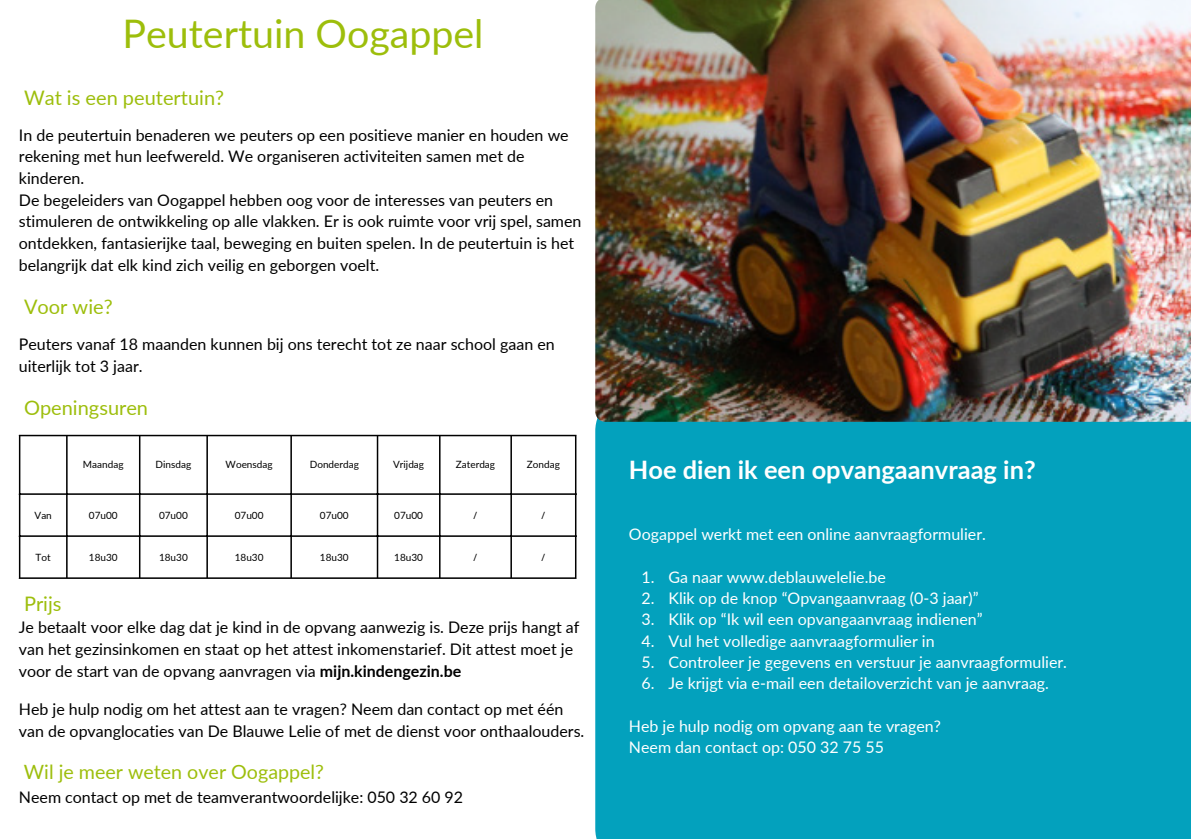
<style>
.page{position:relative;width:1191px;height:839px;background:#fff}
.page>*{position:absolute;margin:0;border:0;box-sizing:border-box;transform-origin:0 0}
.t1{font:39.4px "Lato";color:#9dbe0b}
.t2{font:700 25.4px "Lato";color:#fff}
.t3{font:20px "Lato";color:#9dbe0c}
.t4{font:20px "Lato";color:#9dbe0b}
.t5{font:19.6px "Lato";color:#9dbe0c}
.t6{font:16px/21.6px "Lato";color:#000}
.t7{font:16px "Lato";color:#fff}
.t8{font:10px "Lato";color:#000}
.t9{font:10px "Open Sans";color:#000}
.s1{font-weight:700}
</style>
<div class="page">
<div style="left:595px;top:422px;width:596px;height:416px;background:#03a1bd"></div>
<img style="left:595px;top:0;width:596px;height:422px">
<hr style="left:19px;top:436px;width:1px;height:141px;background:#000">
<hr style="left:66px;top:436px;width:2px;height:141px;background:#000">
<hr style="left:139px;top:436px;width:1px;height:141px;background:#000">
<hr style="left:206px;top:436px;width:2px;height:141px;background:#000">
<hr style="left:290px;top:436px;width:2px;height:141px;background:#000">
<hr style="left:377px;top:436px;width:1px;height:141px;background:#000">
<hr style="left:439px;top:436px;width:2px;height:141px;background:#000">
<hr style="left:510px;top:436px;width:2px;height:141px;background:#000">
<hr style="left:575px;top:436px;width:1px;height:141px;background:#000">
<hr style="left:19px;top:435px;width:557px;height:1px;background:#000">
<hr style="left:19px;top:493px;width:557px;height:2px;background:#000">
<hr style="left:19px;top:535px;width:557px;height:2px;background:#000">
<hr style="left:19px;top:577px;width:557px;height:2px;background:#000">
<h3 class="t1" style="left:122px;top:9px;width:363px">Peutertuin Oogappel</h3>
<p class="t3" style="left:24px;top:85px;width:202px">Wat is een peutertuin?</p>
<p class="t6" style="left:19px;top:123px;width:551px">In de peutertuin benaderen we peuters op een positieve manier en houden we</p>
<p class="t6" style="left:19px;top:145px;width:507px">rekening met hun leefwereld. We organiseren activiteiten samen met de kinderen.</p>
<p class="t6" style="left:19px;top:188px;width:536px">De begeleiders van Oogappel hebben oog voor de interesses van peuters en</p>
<p class="t6" style="left:19px;top:210px;width:564px">stimuleren de ontwikkeling op alle vlakken. Er is ook ruimte voor vrij spel, samen</p>
<p class="t6" style="left:19px;top:232px;width:557px">ontdekken, fantasierijke taal, beweging en buiten spelen. In de peutertuin is het</p>
<h3 class="t6" style="left:19px;top:253px;width:362px">belangrijk dat elk kind zich veilig en geborgen voelt.</h3>
<p class="t4" style="left:24px;top:294px;width:90px">Voor wie?</p>
<h3 class="t6" style="left:19px;top:333px;width:537px">Peuters vanaf 18 maanden kunnen bij ons terecht tot ze naar school gaan en uiterlijk tot 3 jaar.</h3>
<p class="t3" style="left:24px;top:395px;width:126px">Openingsuren</p>
<p class="t8" style="left:83px;top:458px;width:42px">Maandag</p>
<p class="t8" style="left:156px;top:458px;width:37px">Dinsdag</p>
<p class="t8" style="left:226px;top:458px;width:48px">Woensdag</p>
<p class="t8" style="left:310px;top:458px;width:51px">Donderdag</p>
<p class="t8" style="left:393px;top:458px;width:32px">Vrijdag</p>
<p class="t8" style="left:456px;top:458px;width:41px">Zaterdag</p>
<p class="t8" style="left:527px;top:458px;width:35px">Zondag</p>
<p class="t8" style="left:35px;top:508px;width:19px">Van</p>
<p class="t8" style="left:89px;top:508px;width:30px">07u00</p>
<p class="t8" style="left:159px;top:508px;width:30px">07u00</p>
<p class="t8" style="left:235px;top:508px;width:30px">07u00</p>
<p class="t8" style="left:320px;top:508px;width:30px">07u00</p>
<p class="t8" style="left:394px;top:508px;width:30px">07u00</p>
<h2 class="t9" style="left:474px;top:508px;width:5px">/</h2>
<p class="t9" style="left:542px;top:508px;width:5px">/</p>
<p class="t8" style="left:36px;top:550px;width:17px">Tot</p>
<p class="t8" style="left:89px;top:550px;width:30px">18u30</p>
<p class="t8" style="left:159px;top:550px;width:30px">18u30</p>
<p class="t8" style="left:235px;top:550px;width:30px">18u30</p>
<p class="t8" style="left:320px;top:550px;width:30px">18u30</p>
<p class="t8" style="left:394px;top:550px;width:30px">18u30</p>
<p class="t9" style="left:474px;top:550px;width:5px">/</p>
<p class="t9" style="left:542px;top:550px;width:5px">/</p>
<p class="t3" style="left:24px;top:591px;width:39px">Prijs</p>
<p class="t6" style="left:19px;top:616px;width:562px">Je betaalt voor elke dag dat je kind in de opvang aanwezig is. Deze prijs hangt af van het gezinsinkomen en staat op het attest inkomenstarief. Dit attest moet je voor de start van de opvang aanvragen via <span class="s1">mijn.kindengezin.be</span></p>
<p class="t6" style="left:19px;top:698px;width:567px">Heb je hulp nodig om het attest aan te vragen? Neem dan contact op met één van de opvanglocaties van De Blauwe Lelie of met de dienst voor onthaalouders.</p>
<p class="t5" style="left:24px;top:759px;width:302px">Wil je meer weten over Oogappel?</p>
<p class="t6" style="left:19px;top:785px;width:446px">Neem contact op met de teamverantwoordelijke: 050 32 60 92</p>
<p class="t2" style="left:629px;top:453px;width:408px">Hoe dien ik een opvangaanvraag in?</p>
<p class="t7" style="left:629px;top:524px;width:359px">Oogappel werkt met een online aanvraagformulier.</p>
<p class="t7" style="left:641px;top:567px;width:246px">1. Ga naar www.deblauwelelie.be</p>
<p class="t7" style="left:641px;top:588px;width:339px">2. Klik op de knop “Opvangaanvraag (0-3 jaar)”</p>
<p class="t7" style="left:641px;top:609px;width:343px">3. Klik op “Ik wil een opvangaanvraag indienen”</p>
<p class="t7" style="left:641px;top:631px;width:295px">4. Vul het volledige aanvraagformulier in</p>
<p class="t7" style="left:641px;top:652px;width:427px">5. Controleer je gegevens en verstuur je aanvraagformulier.</p>
<p class="t7" style="left:641px;top:673px;width:409px">6. Je krijgt via e-mail een detailoverzicht van je aanvraag.</p>
<p class="t7" style="left:629px;top:716px;width:314px">Heb je hulp nodig om opvang aan te vragen?</p>
<p class="t7" style="left:629px;top:737px;width:257px">Neem dan contact op: 050 32 75 55</p>
</div>
